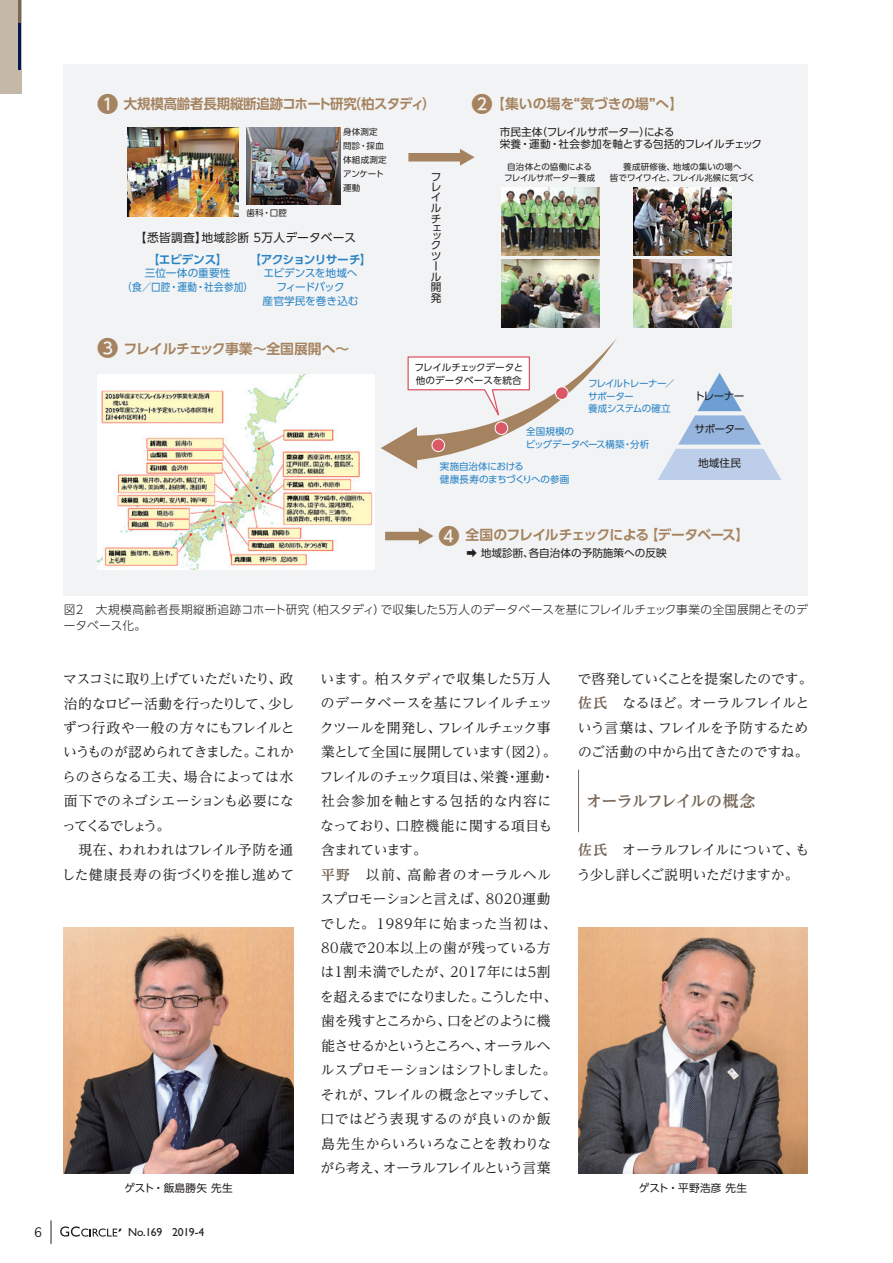
<style>
.page{position:relative;width:893px;height:1263px;background:#fff}
.page>*{position:absolute;margin:0;border:0;box-sizing:border-box;transform-origin:0 0}
.t1{font:500 21.3px "UD Shin Go Pr 6 N";color:#a58360}
.t2{font:700 15.9px "UD Reimin Pr 6 N";letter-spacing:-.04em;color:#766758}
.t3{font:13.8px/24.5px "UD Reimin Pr 6 N";letter-spacing:-.025em;color:#231f20}
.t4{font:700 13.8px "UD Shin Go Pr 6 N De";letter-spacing:-.02em;color:#a58360}
.t5{font:700 13.8px "UD Shin Go Pr 6 N De";letter-spacing:-.065em;color:#a58360}
.t6{font:700 13.8px "UD Shin Go Pr 6 N De";color:#a58360}
.t7{font:13.35px "Copperplate Gothic Std 29 AB";color:#231f20}
.t8{font:300 11.7px/15.9px "UD Shin Go Pr 6 N";letter-spacing:.02em;color:#231f20}
.t9{font:11.7px "UD Shin Go Pr 6 N";letter-spacing:.025em;color:#231f20}
.t10{font:700 11.7px "UD Shin Go Pr 6 N De";letter-spacing:-.055em;color:#2783c5}
.t11{font:11.7px "Gill Sans Std";letter-spacing:-.02em;color:#231f20}
.t12{font:10.65px/13.8px "UD Shin Go Pr 6 N";color:#2783c5;text-align:center}
.t13{font:10.65px/10.6px "UD Shin Go Pr 6 N";letter-spacing:-.005em;color:#231f20}
.t14{font:10.65px/12.8px "UD Shin Go Pr 6 N";letter-spacing:-.025em;color:#231f20}
.t15{font:10.65px "UD Shin Go Pr 6 N";letter-spacing:.025em;color:#231f20}
.t16{font:9.6px/12.8px "UD Shin Go Pr 6 N";letter-spacing:-.04em;color:#2783c5}
.t17{font:9.6px/12.8px "UD Shin Go Pr 6 N";letter-spacing:-.065em;color:#2783c5}
.t18{font:9.6px/12.8px "UD Shin Go Pr 6 N";color:#231f20}
.t19{font:8.55px/10.6px "UD Shin Go Pr 6 N";letter-spacing:.005em;color:#231f20;text-align:center}
.t20{font:8.55px/13.8px "UD Shin Go Pr 6 N";letter-spacing:.03em;color:#231f20}
.s1{font-family:"UD Shin Go Pr 6 N";font-weight:500;font-size:21.3px}
.s2{font-weight:700;color:#766758}
</style>
<div class="page">
<div style="left:0;top:0;width:21px;height:94px;background:#c4b8a8"></div>
<hr style="left:18px;top:0;width:3px;height:23px;background:#766758">
<hr style="left:18px;top:23px;width:3px;height:47px;background:#001954">
<div style="left:64px;top:64px;width:744px;height:531px;background:#f2f3f4"></div>
<hr style="left:578px;top:770px;width:1px;height:62px;background:#766758">
<img style="left:578px;top:927px;width:230px;height:247px">
<img style="left:64px;top:927px;width:229px;height:247px">
<div style="left:408px;top:153px;width:54px;height:8px;background:#a58360"></div>
<svg style="left:460px;top:149px;width:15px;height:17px"></svg>
<div style="left:385px;top:532px;width:36px;height:8px;background:#a58360"></div>
<svg style="left:419px;top:527px;width:14px;height:17px"></svg>
<svg style="left:381px;top:338px;width:236px;height:131px"></svg>
<div style="left:555px;top:387px;width:13px;height:13px;background:#db5867;border-radius:50%"></div>
<div style="left:555px;top:386px;width:14px;height:14px;border:1px solid #fff;border-radius:50%"></div>
<div style="left:495px;top:422px;width:13px;height:13px;background:#db5867;border-radius:50%"></div>
<div style="left:494px;top:421px;width:14px;height:14px;border:1px solid #fff;border-radius:50%"></div>
<div style="left:432px;top:439px;width:13px;height:13px;background:#db5867;border-radius:50%"></div>
<div style="left:431px;top:438px;width:14px;height:14px;border:1px solid #fff;border-radius:50%"></div>
<svg style="left:658px;top:373px;width:123px;height:107px"></svg>
<img style="left:128px;top:128px;width:110px;height:89px">
<img style="left:247px;top:128px;width:93px;height:76px">
<img style="left:502px;top:187px;width:98px;height:68px">
<img style="left:502px;top:259px;width:98px;height:68px">
<img style="left:634px;top:187px;width:97px;height:68px">
<img style="left:634px;top:259px;width:97px;height:68px">
<img style="left:98px;top:374px;width:276px;height:196px">
<svg style="left:51px;top:1220px;width:1px;height:24px"></svg>
<svg style="left:60px;top:1226px;width:62px;height:10px"></svg>
<h1 class="t1" style="left:97px;top:87px;width:23px">❶</h1>
<p class="t4" style="left:124px;top:92px;width:313px">大規模高齢者長期縦断追跡コホート研究（柏スタディ）</p>
<p class="t19" style="left:246px;top:207px;width:42px">歯科・口腔</p>
<p class="t20" style="left:343px;top:125px;width:45px">身体測定問診・採血体組成測定アンケート運動</p>
<p class="t9" style="left:135px;top:228px;width:223px">【悉皆調査】地域診断 5万人データベース</p>
<p class="t10" style="left:148px;top:250px;width:81px">【エビデンス】</p>
<p class="t12" style="left:122px;top:266px;width:132px">三位一体の重要性<br>（食／口腔・運動・社会参加）</p>
<p class="t10" style="left:249px;top:250px;width:124px">【アクションリサーチ】</p>
<p class="t12" style="left:262px;top:266px;width:98px">エビデンスを地域へフィードバック<br>産官学民を巻き込む</p>
<p class="t4" style="left:97px;top:338px;width:253px"><span class="s1">❸</span> フレイルチェック事業～全国展開へ～</p>
<p class="t13" style="left:431px;top:171px;width:12px;text-align:justify">フレイルチ</p>
<p class="t13" style="left:431px;top:223px;width:11px;line-height:7.9px">ェッ</p>
<p class="t13" style="left:431px;top:240px;width:12px">クツール開発</p>
<h1 class="t1" style="left:472px;top:87px;width:23px">❷</h1>
<p class="t6" style="left:491px;top:93px;width:194px">【集いの場を“気づきの場”へ】</p>
<p class="t14" style="left:500px;top:125px;width:264px">市民主体（フレイルサポーター）による<br>栄養・運動・社会参加を軸とする包括的フレイルチェック</p>
<p class="t19" style="left:504px;top:161px;width:93px">自治体との協働によるフレイルサポーター養成</p>
<p class="t19" style="left:610px;top:161px;width:147px">養成研修後、地域の集いの場へ<br>皆でワイワイと、フレイル兆候に気づく</p>
<p class="t18" style="left:414px;top:361px;width:110px">フレイルチェックデータと他のデータベースを統合</p>
<p class="t17" style="left:588px;top:376px;width:88px">フレイルトレーナー／サポーター<br>養成システムの確立</p>
<p class="t16" style="left:526px;top:425px;width:125px">全国規模の<br>ビッグデータベース構築・分析</p>
<p class="t16" style="left:440px;top:460px;width:131px">実施自治体における<br>健康長寿のまちづくりへの参画</p>
<p class="t13" style="left:694px;top:390px;width:52px">トレーナー</p>
<p class="t13" style="left:694px;top:424px;width:52px">サポーター</p>
<p class="t13" style="left:698px;top:458px;width:45px">地域住民</p>
<h1 class="t1" style="left:438px;top:519px;width:23px">❹</h1>
<p class="t5" style="left:466px;top:524px;width:285px">全国のフレイルチェックによる【データベース】</p>
<p class="t13" style="left:467px;top:548px;width:202px">➡ 地域診断、各自治体の予防施策への反映</p>
<p class="t8" style="left:64px;top:601px;width:746px">図2　大規模高齢者長期縦断追跡コホート研究（柏スタディ）で収集した5万人のデータベースを基にフレイルチェック事業の全国展開とそのデータベース化。</p>
<p class="t3" style="left:62px;top:666px;width:235px">マスコミに取り上げていただいたり、政治的なロビー活動を行ったりして、少しずつ行政や一般の方々にもフレイルというものが認められてきました。これからのさらなる工夫、場合によっては水面下でのネゴシエーションも必要になってくるでしょう。<br>　現在、われわれはフレイル予防を通した健康長寿の街づくりを推し進めて</p>
<p class="t3" style="left:320px;top:666px;width:239px">います。柏スタディで収集した5万人のデータベースを基にフレイルチェックツールを開発し、フレイルチェック事業として全国に展開しています（図2）。フレイルのチェック項目は、栄養・運動・社会参加を軸とする包括的な内容になっており、口腔機能に関する項目も含まれています。<br><span class="s2">平野　</span>以前、高齢者のオーラルヘルスプロモーションと言えば、8020運動でした。1989年に始まった当初は、<br>80歳で20本以上の歯が残っている方は1割未満でしたが、2017年には5割を超えるまでになりました。こうした中、歯を残すところから、口をどのように機能させるかというところへ、オーラルヘルスプロモーションはシフトしました。それが、フレイルの概念とマッチして、口ではどう表現するのが良いのか飯島先生からいろいろなことを教わりながら考え、オーラルフレイルという言葉</p>
<p class="t3" style="left:578px;top:666px;width:236px">で啓発していくことを提案したのです。<span class="s2">佐氏　</span>なるほど。オーラルフレイルという言葉は、フレイルを予防するためのご活動の中から出てきたのですね。</p>
<p class="t2" style="left:586px;top:788px;width:171px">オーラルフレイルの概念</p>
<p class="t3" style="left:577px;top:837px;width:234px"><span class="s2">佐氏　</span>オーラルフレイルについて、もう少し詳しくご説明いただけますか。</p>
<p class="t15" style="left:124px;top:1179px;width:110px">ゲスト・飯島勝矢 先生</p>
<p class="t15" style="left:639px;top:1179px;width:110px">ゲスト・平野浩彦 先生</p>
<p class="t7" style="left:34px;top:1224px;width:10px">6</p>
<p class="t11" style="left:128px;top:1226px;width:78px">No.169 2019-4</p>
</div>
